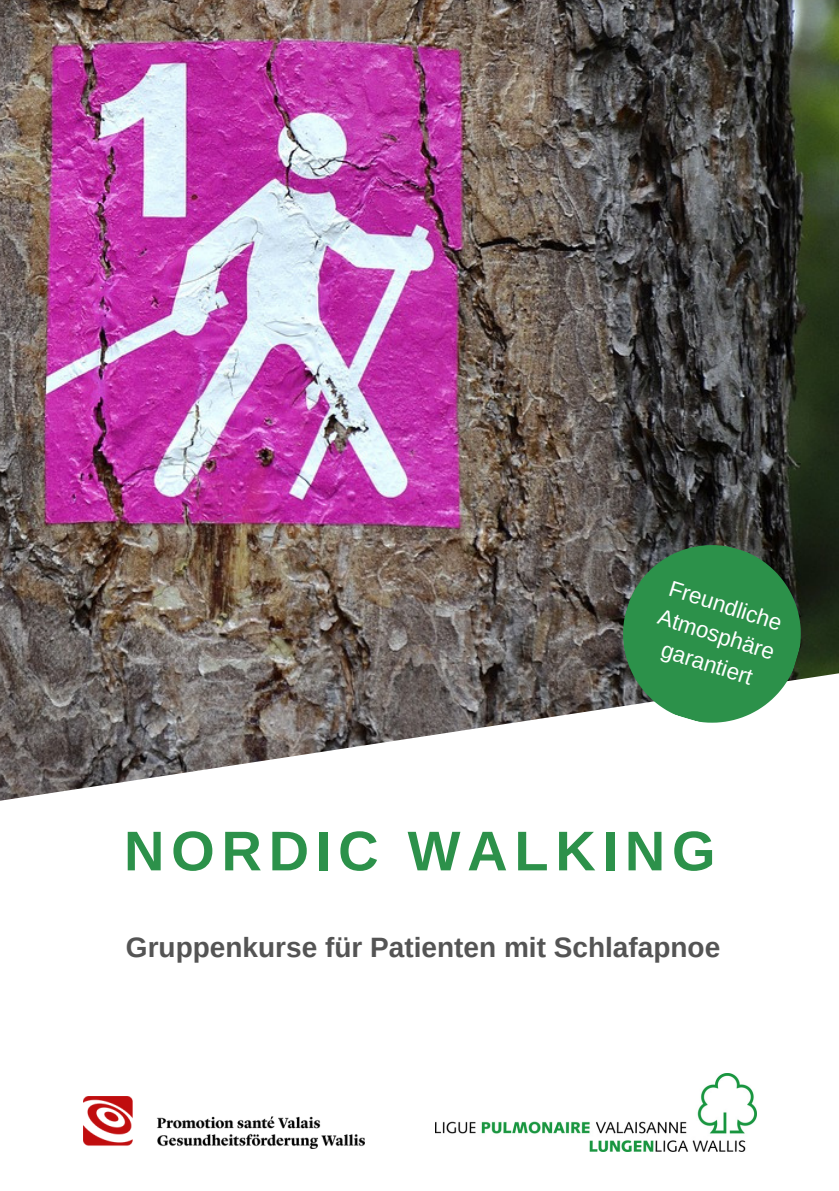
<style>
.page{position:relative;width:839px;height:1191px;background:#fff}
.page>*{position:absolute;margin:0;border:0;box-sizing:border-box;transform-origin:0 0}
.t1{font:700 56px "Arimo";letter-spacing:.12em;color:#2c914a}
.t2{font:700 28px "Arimo";color:#545454}
.t3{font:22.4px "Arimo";color:#fff}
</style>
<div class="page">
<img style="left:0;top:0;width:838px;height:801px">
<img style="left:84px;top:1096px;width:280px;height:53px">
<img style="left:435px;top:1073px;width:321px;height:78px">
<svg style="left:601px;top:523px;width:220px;height:221px;fill:#2c914a"></svg>
<p class="t3" style="left:673px;top:575px;width:119px;rotate:18deg">Freundliche</p>
<p class="t3" style="left:666px;top:637px;width:96px;rotate:18deg">garantiert</p>
<p class="t3" style="left:662px;top:604px;width:122px;rotate:18deg">Atmosphäre</p>
<h1 class="t1" style="left:124px;top:820px;width:593px">NORDIC WALKING</h1>
<p class="t2" style="left:126px;top:932px;width:595px">Gruppenkurse für Patienten mit Schlafapnoe</p>
</div>
